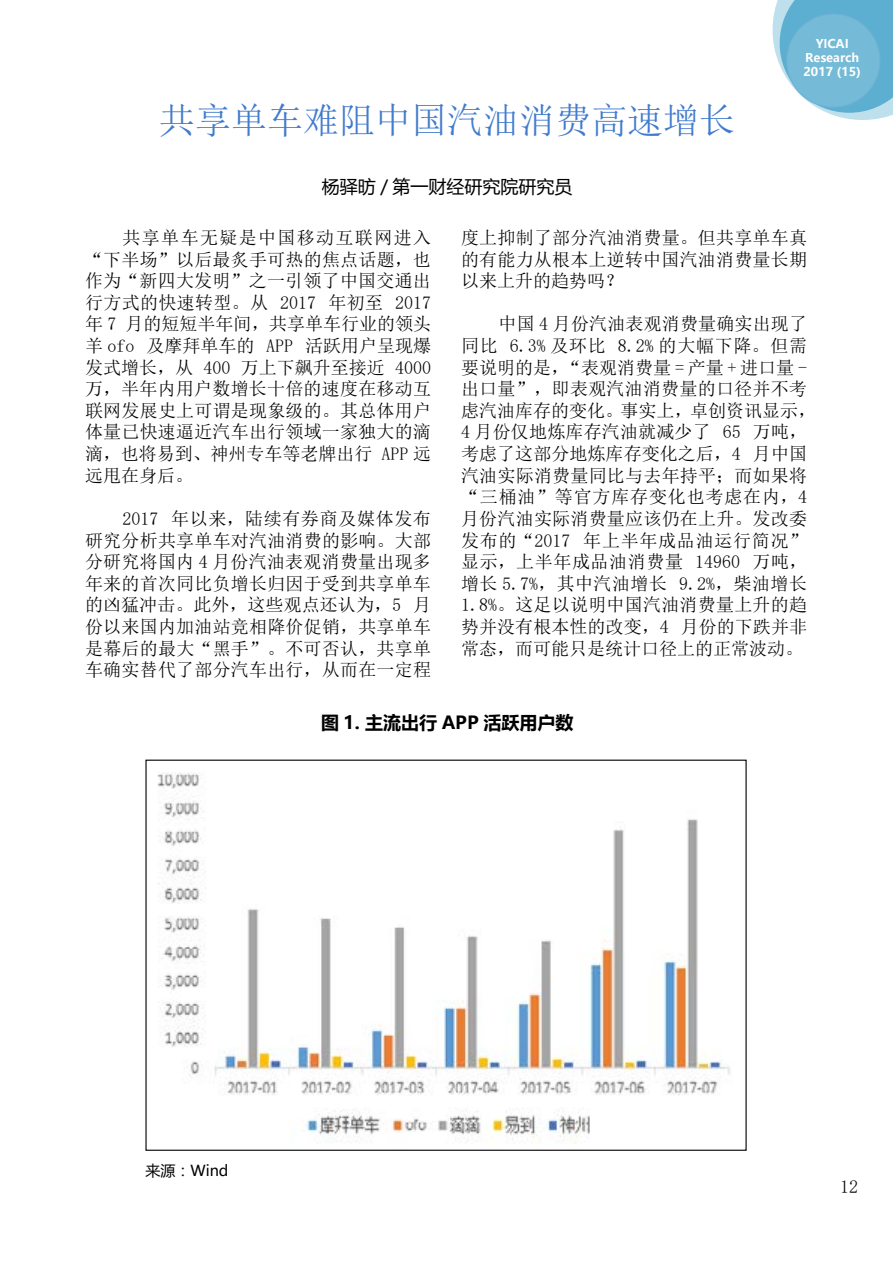
<style>
.page{position:relative;width:893px;height:1263px;background:#fff}
.page>*{position:absolute;margin:0;border:0;box-sizing:border-box;transform-origin:0 0}
.t1{font:36px "N Sim Sun";color:#417bcd}
.t2{font:18px/21.6px "Sim Sun";letter-spacing:.015em;color:#000;text-align:justify}
.t3{font:700 18px "Microsoft Ya Hei UI";color:#000}
.t4{font:18px "Microsoft Ya Hei UI";color:#000}
.t5{font:15px "Microsoft Ya Hei UI";color:#000}
.t6{font:700 12px/14.4px "Microsoft Ya Hei UI";color:#fff;text-align:center}
</style>
<div class="page">
<svg style="left:772px;top:0;width:121px;height:120px"></svg>
<div style="left:787px;top:14px;width:93px;height:93px;background:#75bbd7;border-radius:50%"></div>
<img style="left:157px;top:772px;width:573px;height:371px">
<h1 class="t1" style="left:159px;top:102px;width:578px">共享单车难阻中国汽油消费高速增长</h1>
<p class="t6" style="left:803px;top:36px;width:59px">YICAI<br>Research<br>2017 (15)</p>
<p class="t4" style="left:322px;top:174px;width:252px">杨驿昉 / 第一财经研究院研究员</p>
<p class="t2" style="left:85px;top:227px;width:348px;text-indent:37px">共享单车无疑是中国移动互联网进入“下半场”以后最炙手可热的焦点话题，也作为“新四大发明”之一引领了中国交通出行方式的快速转型。从 2017 年初至 2017年 7 月的短短半年间，共享单车行业的领头羊 ofo 及摩拜单车的 APP 活跃用户呈现爆发式增长，从 400 万上下飙升至接近 4000万，半年内用户数增长十倍的速度在移动互联网发展史上可谓是现象级的。其总体用户体量已快速逼近汽车出行领域一家独大的滴滴，也将易到、神州专车等老牌出行 APP 远远甩在身后。</p>
<p class="t2" style="left:85px;top:508px;width:347px;text-indent:37px">2017 年以来，陆续有券商及媒体发布研究分析共享单车对汽油消费的影响。大部分研究将国内 4 月份汽油表观消费量出现多年来的首次同比负增长归因于受到共享单车的凶猛冲击。此外，这些观点还认为，5 月份以来国内加油站竞相降价促销，共享单车是幕后的最大“黑手”。不可否认，共享单车确实替代了部分汽车出行，从而在一定程</p>
<p class="t2" style="left:461px;top:227px;width:347px">度上抑制了部分汽油消费量。但共享单车真的有能力从根本上逆转中国汽油消费量长期以来上升的趋势吗？</p>
<p class="t2" style="left:461px;top:313px;width:356px;text-align:left;text-indent:37px">中国 4 月份汽油表观消费量确实出现了同比 6.3% 及环比 8.2% 的大幅下降。但需要说明的是，“表观消费量 = 产量 + 进口量 -出口量”，即表观汽油消费量的口径并不考虑汽油库存的变化。事实上，卓创资讯显示，<br>4 月份仅地炼库存汽油就减少了 65 万吨，考虑了这部分地炼库存变化之后，4 月中国汽油实际消费量同比与去年持平；而如果将“三桶油”等官方库存变化也考虑在内，4月份汽油实际消费量应该仍在上升。发改委发布的“2017 年上半年成品油运行简况”显示，上半年成品油消费量 14960 万吨，增长 5.7%，其中汽油增长 9.2%，柴油增长<br>1.8%。这足以说明中国汽油消费量上升的趋势并没有根本性的改变，4 月份的下跌并非常态，而可能只是统计口径上的正常波动。</p>
<p class="t3" style="left:321px;top:710px;width:254px">图 1. 主流出行 APP 活跃用户数</p>
<p class="t5" style="left:145px;top:1160px;width:85px">来源：Wind</p>
<p class="t2" style="left:840px;top:1176px;width:19px">12</p>
</div>
